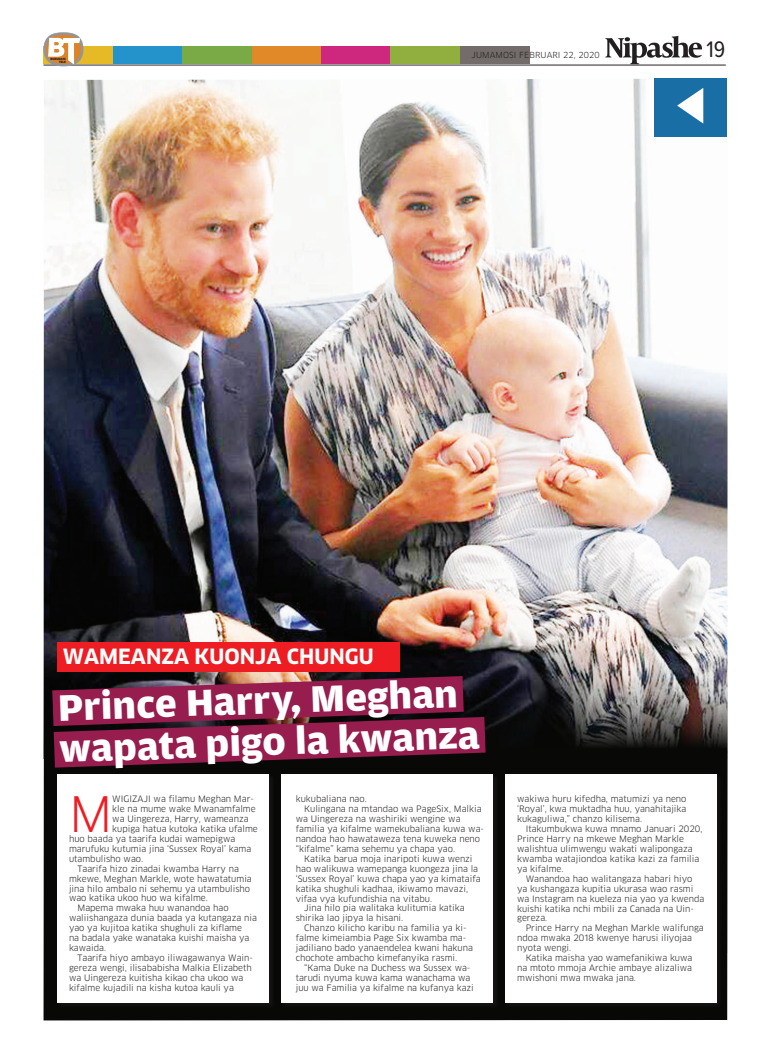
<style>
.page{position:relative;width:774px;height:1063px;background:#fff}
.page>*{position:absolute;margin:0;border:0;box-sizing:border-box;transform-origin:0 0}
.t1{font:47.8px "Clan LF";color:#ee1d23}
.t2{font:700 38.8px/41.6px "Amplitude Wide";color:#fff}
.t3{font:23.3px "Proxima Nova Cond";color:#231f20}
.t4{font:700 20.6px "Clan";color:#fff}
.t5{font:8.6px/9.9px "Clan LF";color:#231f20}
.t6{font:8.2px "Clan LF";letter-spacing:.01em;color:#231f20}
.t7{font:900 2.9px/3px "Clan";color:#231f20;text-align:right}
</style>
<div class="page">
<img style="left:44px;top:79px;width:684px;height:584px">
<hr style="left:43px;top:65px;width:683px;height:1px;background:#231f20">
<svg style="left:605px;top:36px;width:97px;height:28px"></svg>
<div style="left:43px;top:46px;width:70px;height:18px;background:#e6b927"></div>
<div style="left:113px;top:46px;width:69px;height:18px;background:#2593cb"></div>
<div style="left:183px;top:46px;width:69px;height:18px;background:#79aa45"></div>
<div style="left:252px;top:46px;width:69px;height:18px;background:#e18929"></div>
<div style="left:321px;top:46px;width:70px;height:18px;background:#ce287e"></div>
<div style="left:390px;top:46px;width:70px;height:18px;background:#90af3e"></div>
<div style="left:460px;top:46px;width:69px;height:18px;background:#736c6b"></div>
<svg style="left:45px;top:34px;width:37px;height:31px"></svg>
<div style="left:43px;top:32px;width:40px;height:34px;border:3px solid #939598;border-radius:50%"></div>
<svg style="left:48px;top:38px;width:32px;height:27px"></svg>
<div style="left:654px;top:79px;width:73px;height:58px;background:#196ea6"></div>
<svg style="left:677px;top:88px;width:26px;height:36px"></svg>
<svg style="left:43px;top:663px;width:685px;height:357px;background:#2f2e2d"></svg>
<div style="left:57px;top:774px;width:218px;height:235px;background:#0f0f0e"></div>
<div style="left:57px;top:774px;width:212px;height:229px;background:#fff"></div>
<div style="left:281px;top:774px;width:218px;height:235px;background:#0f0f0e"></div>
<div style="left:281px;top:774px;width:212px;height:229px;background:#fff"></div>
<div style="left:504px;top:774px;width:218px;height:235px;background:#231f20;opacity:.5"></div>
<div style="left:505px;top:774px;width:211px;height:229px;background:#fff"></div>
<div style="left:58px;top:642px;width:342px;height:30px;background:#ee1d23"></div>
<svg style="left:43px;top:657px;width:457px;height:41px"></svg>
<svg style="left:43px;top:698px;width:479px;height:89px;background:#7a3651"></svg>
<p class="t7" style="left:50px;top:57px;width:17px">BURUDANI<br>TELE</p>
<p class="t6" style="left:472px;top:50px;width:130px">JUMAMOSI Februari 22, 2020</p>
<h3 class="t3" style="left:706px;top:39px;width:20px">19</h3>
<h3 class="t4" style="left:63px;top:646px;width:312px">WAMEANZA KUONJA CHUNGU</h3>
<h2 class="t2" style="left:57px;top:688px;width:422px;rotate:-2deg">Prince Harry, Meghan wapata pigo la kwanza</h2>
<h1 class="t1" style="left:69px;top:788px;width:45px">M</h1>
<p class="t5" style="left:112px;top:794px;width:143px">WIGIZAJI wa filamu Meghan Mar-</p>
<p class="t5" style="left:112px;top:804px;width:145px">kle na mume wake Mwanamfalme</p>
<p class="t5" style="left:112px;top:814px;width:138px">wa Uingereza, Harry, wameanza</p>
<p class="t5" style="left:112px;top:824px;width:147px">kupiga hatua kutoka katika ufalme</p>
<p class="t5" style="left:69px;top:834px;width:168px">huo baada ya taarifa kudai wamepigwa</p>
<p class="t5" style="left:69px;top:844px;width:184px">marufuku kutumia jina ‘Sussex Royal’ kama</p>
<p class="t5" style="left:69px;top:854px;width:76px">utambulisho wao.</p>
<p class="t5" style="left:78px;top:864px;width:163px">Taarifa hizo zinadai kwamba Harry na</p>
<p class="t5" style="left:69px;top:874px;width:184px">mkewe, Meghan Markle, wote hawatatumia</p>
<p class="t5" style="left:69px;top:883px;width:183px">jina hilo ambalo ni sehemu ya utambulisho</p>
<p class="t5" style="left:69px;top:893px;width:140px">wao katika ukoo huo wa kifalme.</p>
<p class="t5" style="left:78px;top:903px;width:153px">Mapema mwaka huu wanandoa hao</p>
<p class="t5" style="left:69px;top:913px;width:189px">waliishangaza dunia baada ya kutangaza nia</p>
<p class="t5" style="left:69px;top:923px;width:175px">yao ya kujitoa katika shughuli za kiflame</p>
<p class="t5" style="left:69px;top:933px;width:182px">na badala yake wanataka kuishi maisha ya</p>
<p class="t5" style="left:69px;top:943px;width:39px">kawaida.</p>
<p class="t5" style="left:78px;top:953px;width:177px">Taarifa hiyo ambayo iliwagawanya Wain-</p>
<p class="t5" style="left:69px;top:963px;width:184px">gereza wengi, ilisababisha Malkia Elizabeth</p>
<p class="t5" style="left:69px;top:973px;width:176px">wa Uingereza kuitisha kikao cha ukoo wa</p>
<p class="t5" style="left:69px;top:983px;width:166px">kifalme kujadili na kisha kutoa kauli ya</p>
<p class="t5" style="left:296px;top:794px;width:73px">kukubaliana nao.</p>
<p class="t5" style="left:304px;top:804px;width:179px">Kulingana na mtandao wa PageSix, Malkia</p>
<p class="t5" style="left:296px;top:814px;width:166px">wa Uingereza na washiriki wengine wa</p>
<p class="t5" style="left:296px;top:824px;width:190px">familia ya kifalme wamekubaliana kuwa wa-</p>
<p class="t5" style="left:296px;top:834px;width:186px">nandoa hao hawataweza tena kuweka neno</p>
<p class="t5" style="left:296px;top:844px;width:161px">“kifalme” kama sehemu ya chapa yao.</p>
<p class="t5" style="left:304px;top:854px;width:170px">Katika barua moja inaripoti kuwa wenzi</p>
<p class="t5" style="left:296px;top:864px;width:184px">hao walikuwa wamepanga kuongeza jina la</p>
<p class="t5" style="left:296px;top:874px;width:187px">‘Sussex Royal’ kuwa chapa yao ya kimataifa</p>
<p class="t5" style="left:296px;top:884px;width:174px">katika shughuli kadhaa, ikiwamo mavazi,</p>
<p class="t5" style="left:296px;top:893px;width:138px">vifaa vya kufundishia na vitabu.</p>
<p class="t5" style="left:304px;top:903px;width:162px">Jina hilo pia walitaka kulitumia katika</p>
<p class="t5" style="left:296px;top:913px;width:109px">shirika lao jipya la hisani.</p>
<p class="t5" style="left:304px;top:923px;width:164px">Chanzo kilicho karibu na familia ya ki-</p>
<p class="t5" style="left:296px;top:933px;width:172px">falme kimeiambia Page Six kwamba ma-</p>
<p class="t5" style="left:296px;top:943px;width:179px">jadiliano bado yanaendelea kwani hakuna</p>
<p class="t5" style="left:296px;top:953px;width:163px">chochote ambacho kimefanyika rasmi.</p>
<p class="t5" style="left:304px;top:963px;width:168px">“Kama Duke na Duchess wa Sussex wa-</p>
<p class="t5" style="left:296px;top:973px;width:176px">tarudi nyuma kuwa kama wanachama wa</p>
<p class="t5" style="left:296px;top:983px;width:180px">juu wa Familia ya kifalme na kufanya kazi</p>
<p class="t5" style="left:517px;top:794px;width:171px;text-align:justify">wakiwa huru kifedha, matumizi ya neno ‘Royal’, kwa muktadha huu, yanahitajika kukaguliwa,” chanzo kilisema.</p>
<p class="t5" style="left:517px;top:824px;width:187px;text-indent:9px">Itakumbukwa kuwa mnamo Januari 2020, Prince Harry na mkewe Meghan Markle walishtua ulimwengu wakati walipongaza kwamba watajiondoa katika kazi za familia ya kifalme.</p>
<p class="t5" style="left:517px;top:874px;width:189px;text-indent:9px">Wanandoa hao walitangaza habari hiyo ya kushangaza kupitia ukurasa wao rasmi wa Instagram na kueleza nia yao ya kwenda kuishi katika nchi mbili za Canada na Uin&shy;gereza.</p>
<p class="t5" style="left:517px;top:923px;width:188px;text-indent:9px">Prince Harry na Meghan Markle walifunga ndoa mwaka 2018 kwenye harusi iliyojaa nyota wengi.</p>
<p class="t5" style="left:517px;top:953px;width:177px;text-align:justify;text-indent:9px">Katika maisha yao wamefanikiwa kuwa na mtoto mmoja Archie ambaye alizaliwa mwishoni mwa mwaka jana.</p>
</div>
